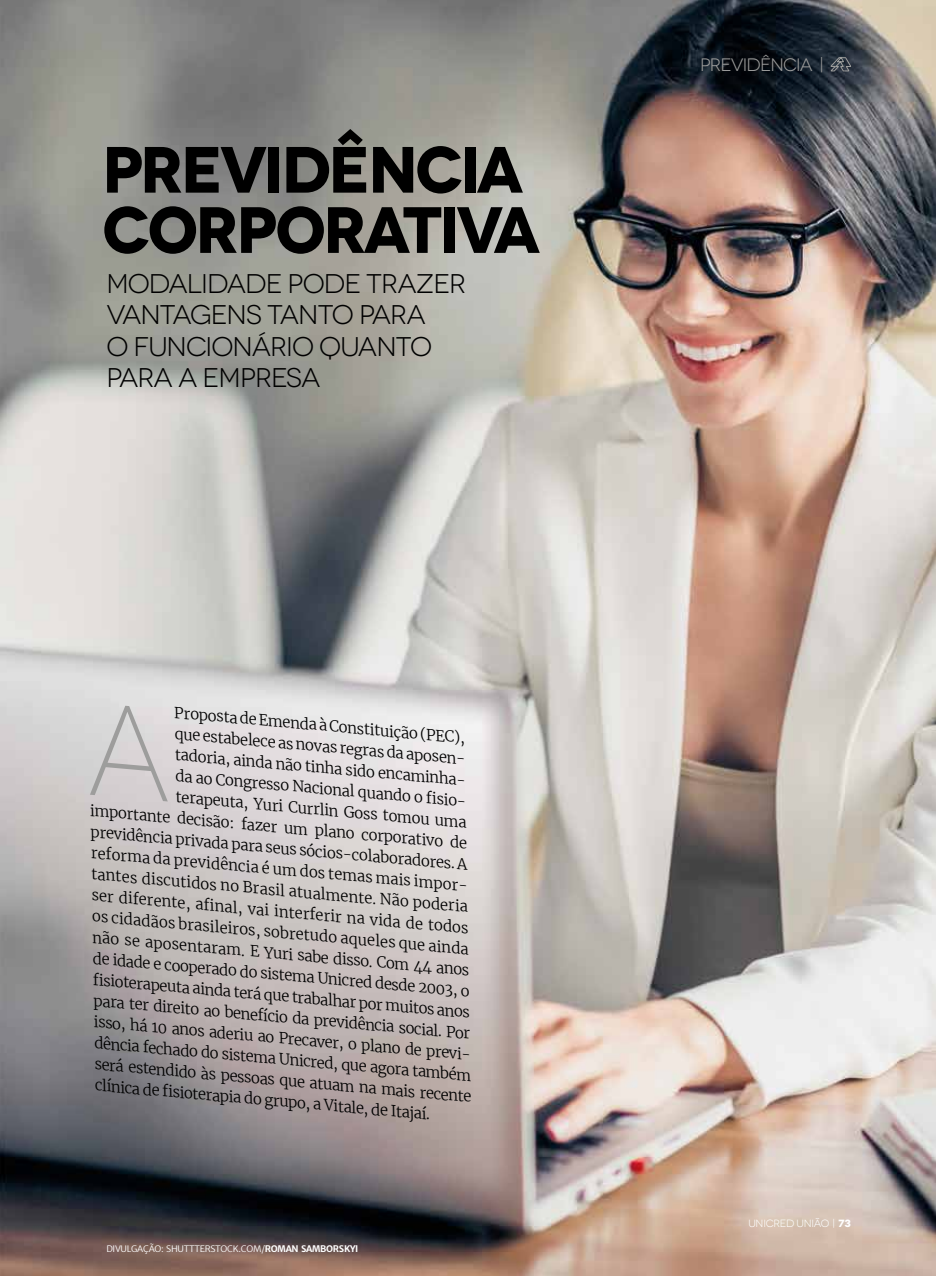
<style>
.page{position:relative;width:936px;height:1276px;background:#fff}
.page>*{position:absolute;margin:0;border:0;box-sizing:border-box;transform-origin:0 0}
.t1{font:700 65.25px/60.3px "Novecentowide";letter-spacing:-.05em;color:#000}
.t2{font:27px/31px "Novecentowide";letter-spacing:-.04em;color:#000}
.t3{font:18px "Novecentowide";letter-spacing:-.045em;color:#9d9d9c}
.t4{font:300 15px "Merriweather";color:#000}
.t5{font:10.5px "Novecentowide";letter-spacing:-.025em;color:#fff}
.t6{font:300 9px "Merriweather Sans";letter-spacing:-.03em;color:#fff}
.s1{font-weight:700}
</style>
<div class="page">
<img style="left:0;top:0;width:935px;height:1276px">
<svg style="left:830px;top:56px;width:21px;height:16px"></svg>
<svg style="left:88px;top:702px;width:80px;height:99px"></svg>
<h1 class="t1" style="left:102px;top:140px;width:439px">PREVIDÊNCIA<br>CORPORATIVA</h1>
<h2 class="t2" style="left:106px;top:269px;width:361px">MODALIDADE PODE TRAZER<br>VANTAGENS TANTO PARA<br>O FUNCIONÁRIO QUANTO<br>PARA A EMPRESA</h2>
<p class="t4" style="left:176px;top:702px;width:293px;rotate:5deg">Proposta de Emenda à Constituição (PEC),</p>
<p class="t4" style="left:176px;top:723px;width:291px;rotate:5deg">que estabelece as novas regras da aposen-</p>
<p class="t4" style="left:176px;top:744px;width:291px;rotate:5deg">tadoria, ainda não tinha sido encaminha-</p>
<p class="t4" style="left:177px;top:765px;width:293px;rotate:5deg">da ao Congresso Nacional quando o fi sio-</p>
<p class="t4" style="left:177px;top:786px;width:293px;rotate:5deg">terapeuta, Yuri Currlin Goss tomou uma</p>
<p class="t4" style="left:92px;top:800px;width:380px;rotate:5deg">importante decisão: fazer um plano corporativo de</p>
<p class="t4" style="left:92px;top:821px;width:379px;rotate:5deg">previdência privada para seus sócios-colaboradores. A</p>
<p class="t4" style="left:92px;top:842px;width:378px;rotate:5deg">reforma da previdência é um dos temas mais impor-</p>
<p class="t4" style="left:93px;top:863px;width:380px;rotate:5deg">tantes discutidos no Brasil atualmente. Não poderia</p>
<p class="t4" style="left:93px;top:884px;width:379px;rotate:5deg">ser diferente, afi nal, vai interferir na vida de todos</p>
<p class="t4" style="left:93px;top:905px;width:380px;rotate:5deg">os cidadãos brasileiros, sobretudo aqueles que ainda</p>
<p class="t4" style="left:94px;top:926px;width:379px;rotate:5deg">não se aposentaram. E Yuri sabe disso. Com 44 anos</p>
<p class="t4" style="left:94px;top:948px;width:379px;rotate:5deg">de idade e cooperado do sistema Unicred desde 2003, o</p>
<p class="t4" style="left:95px;top:969px;width:380px;rotate:5deg">fi sioterapeuta ainda terá que trabalhar por muitos anos</p>
<p class="t4" style="left:95px;top:990px;width:379px;rotate:5deg">para ter direito ao benefício da previdência social. Por</p>
<p class="t4" style="left:95px;top:1011px;width:378px;rotate:5deg">isso, há 10 anos aderiu ao Precaver, o plano de previ-</p>
<p class="t4" style="left:96px;top:1032px;width:379px;rotate:5deg">dência fechado do sistema Unicred, que agora também</p>
<p class="t4" style="left:96px;top:1053px;width:380px;rotate:5deg">será estendido às pessoas que atuam na mais recente</p>
<p class="t4" style="left:96px;top:1074px;width:337px;rotate:5deg">clínica de fi sioterapia do grupo, a Vitale, de Itajaí.</p>
<p class="t6" style="left:106px;top:1243px;width:253px">DIVULGAÇÃO: SHUTTTERSTOCK.COM/<span class="s1">ROMAN SAMBORSKYI</span></p>
<p class="t3" style="left:700px;top:55px;width:125px">PREVIDÊNCIA |</p>
<p class="t5" style="left:748px;top:1217px;width:104px">UNICRED UNIÃO | <span class="s1">73</span></p>
</div>
